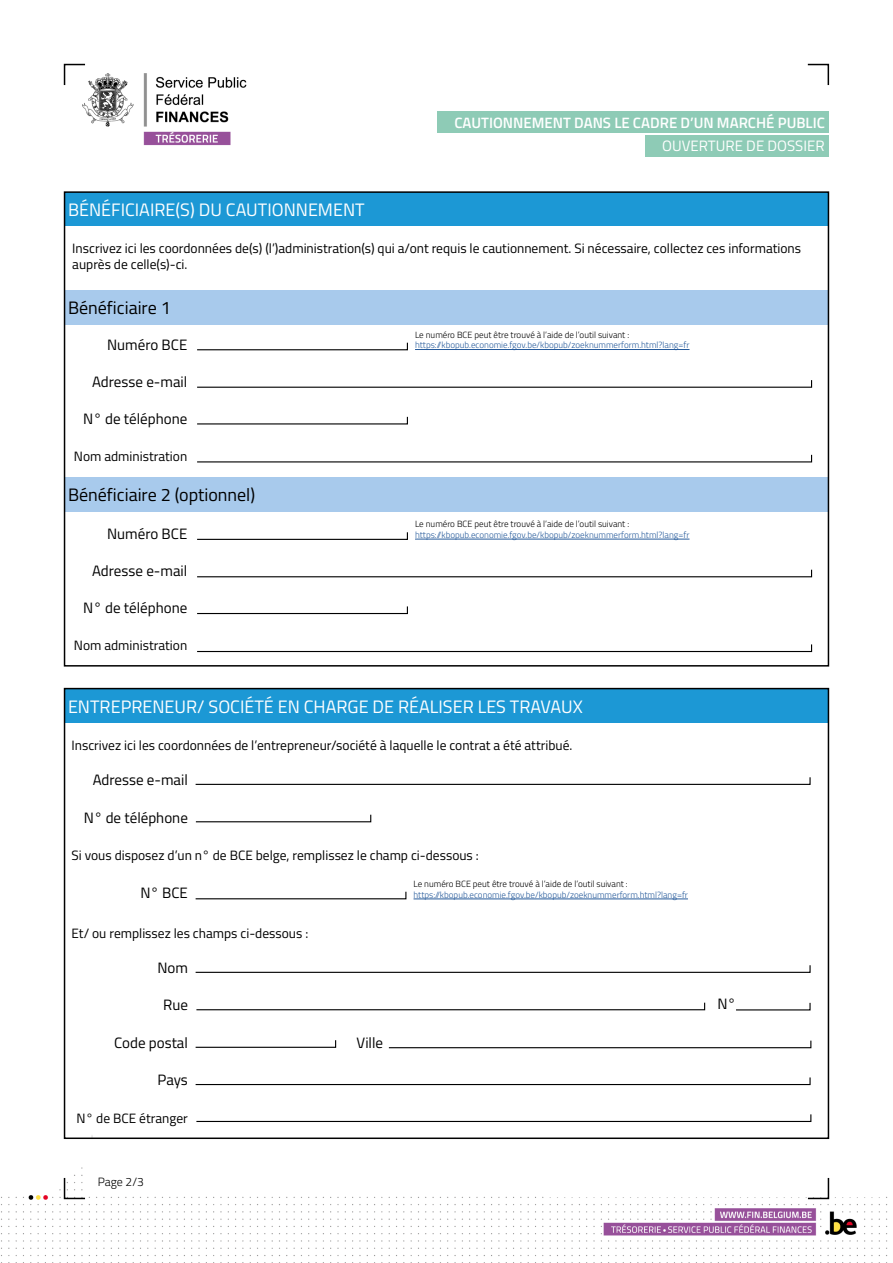
<style>
.page{position:relative;width:893px;height:1263px;background:#fff}
.page>*{position:absolute;margin:0;border:0;box-sizing:border-box;transform-origin:0 0}
.t1{font:18px "Titillium";color:#fff}
.t2{font:18px "Titillium";color:#000}
.t3{font:15px "Titillium";color:#000}
.t4{font:600 15px "Titillium";color:#fff}
.t5{font:15px "Titillium";color:#fff}
.t6{font:13.5px/16.2px "Titillium";color:#000}
.t7{font:300 12px "Titillium";color:#000}
.t8{font:300 9px/10.8px "Titillium";color:#275b9b}
.t9{font:300 9px "Titillium";color:#000}
.s1{color:#000}
</style>
<div class="page">
<img style="left:1px;top:73px;width:887px;height:1183px">
<svg style="left:63px;top:63px;width:24px;height:24px"></svg>
<svg style="left:63px;top:1176px;width:24px;height:24px"></svg>
<svg style="left:806px;top:1176px;width:24px;height:24px"></svg>
<div style="left:645px;top:135px;width:184px;height:21px;background:#8ecbb6"></div>
<div style="left:437px;top:112px;width:392px;height:21px;background:#8ecbb6"></div>
<svg style="left:194px;top:776px;width:617px;height:9px"></svg>
<hr style="left:414px;top:899px;width:274px;height:1px;background:#275b9b">
<div style="left:65px;top:689px;width:763px;height:34px;background:#1c98d5"></div>
<svg style="left:194px;top:964px;width:617px;height:9px"></svg>
<svg style="left:194px;top:1076px;width:617px;height:10px"></svg>
<svg style="left:195px;top:1113px;width:617px;height:9px"></svg>
<svg style="left:195px;top:1001px;width:511px;height:10px"></svg>
<svg style="left:388px;top:1039px;width:424px;height:10px"></svg>
<svg style="left:735px;top:1002px;width:76px;height:9px"></svg>
<svg style="left:194px;top:1039px;width:143px;height:9px"></svg>
<svg style="left:194px;top:890px;width:213px;height:10px"></svg>
<svg style="left:195px;top:813px;width:177px;height:10px"></svg>
<div style="left:64px;top:688px;width:765px;height:451px;border:2px solid #000"></div>
<div style="left:65px;top:477px;width:763px;height:34px;background:#a8caec"></div>
<hr style="left:415px;top:349px;width:274px;height:1px;background:#275b9b">
<svg style="left:196px;top:342px;width:212px;height:9px"></svg>
<div style="left:65px;top:290px;width:763px;height:34px;background:#a8caec"></div>
<div style="left:65px;top:192px;width:763px;height:33px;background:#1c98d5"></div>
<svg style="left:196px;top:379px;width:617px;height:9px"></svg>
<svg style="left:196px;top:416px;width:212px;height:9px"></svg>
<svg style="left:196px;top:454px;width:617px;height:9px"></svg>
<hr style="left:415px;top:539px;width:274px;height:1px;background:#275b9b">
<svg style="left:196px;top:531px;width:212px;height:9px"></svg>
<svg style="left:196px;top:569px;width:617px;height:9px"></svg>
<svg style="left:196px;top:605px;width:212px;height:10px"></svg>
<svg style="left:196px;top:643px;width:617px;height:10px"></svg>
<div style="left:64px;top:191px;width:765px;height:475px;border:2px solid #000"></div>
<svg style="left:806px;top:63px;width:24px;height:24px"></svg>
<p class="t4" style="left:454px;top:111px;width:372px">CAUTIONNEMENT DANS LE CADRE D’UN MARCHÉ PUBLIC</p>
<p class="t1" style="left:68px;top:196px;width:298px">BÉNÉFICIAIRE(S) DU CAUTIONNEMENT</p>
<p class="t5" style="left:662px;top:135px;width:164px">OUVERTURE DE DOSSIER</p>
<p class="t6" style="left:72px;top:239px;width:730px">Inscrivez ici les coordonnées de(s) (l’)administration(s) qui a/ont requis le cautionnement. Si nécessaire, collectez ces informations auprès de celle(s)-ci.</p>
<p class="t2" style="left:68px;top:294px;width:104px">Bénéficiaire 1</p>
<p class="t9" style="left:415px;top:328px;width:216px">Le numéro BCE peut être trouvé à l’aide de l’outil suivant :</p>
<p class="t3" style="left:107px;top:333px;width:82px">Numéro BCE</p>
<p class="t8" style="left:415px;top:339px;width:276px">https://kbopub.economie.fgov.be/kbopub/zoeknummerform.html?lang=fr</p>
<p class="t3" style="left:92px;top:370px;width:97px">Adresse e-mail</p>
<p class="t3" style="left:83px;top:407px;width:106px">N° de téléphone</p>
<p class="t6" style="left:74px;top:447px;width:115px">Nom administration</p>
<p class="t2" style="left:68px;top:482px;width:189px">Bénéficiaire 2 (optionnel)</p>
<p class="t9" style="left:415px;top:517px;width:216px">Le numéro BCE peut être trouvé à l’aide de l’outil suivant :</p>
<p class="t3" style="left:107px;top:523px;width:82px">Numéro BCE</p>
<p class="t8" style="left:415px;top:529px;width:276px">https://kbopub.economie.fgov.be/kbopub/zoeknummerform.html?lang=fr</p>
<p class="t3" style="left:92px;top:560px;width:97px">Adresse e-mail</p>
<p class="t3" style="left:83px;top:597px;width:106px">N° de téléphone</p>
<p class="t6" style="left:74px;top:637px;width:115px">Nom administration</p>
<p class="t1" style="left:68px;top:693px;width:516px">ENTREPRENEUR/ SOCIÉTÉ EN CHARGE DE RÉALISER LES TRAVAUX</p>
<p class="t6" style="left:72px;top:736px;width:502px">Inscrivez ici les coordonnées de l’entrepreneur/société à laquelle le contrat a été attribué.</p>
<p class="t3" style="left:93px;top:769px;width:97px">Adresse e-mail</p>
<p class="t3" style="left:84px;top:807px;width:106px">N° de téléphone</p>
<p class="t6" style="left:72px;top:847px;width:409px">Si vous disposez d’un n° de BCE belge, remplissez le champ ci-dessous :</p>
<p class="t3" style="left:140px;top:882px;width:49px">N° BCE</p>
<p class="t6" style="left:72px;top:925px;width:238px">Et/ ou remplissez les champs ci-dessous :</p>
<p class="t3" style="left:157px;top:957px;width:32px">Nom</p>
<p class="t3" style="left:163px;top:994px;width:26px">Rue</p>
<p class="t3" style="left:114px;top:1032px;width:75px">Code postal</p>
<p class="t3" style="left:158px;top:1069px;width:32px">Pays</p>
<p class="t6" style="left:77px;top:1109px;width:113px">N° de BCE étranger</p>
<p class="t7" style="left:98px;top:1173px;width:48px">Page 2/3</p>
<p class="t8" style="left:414px;top:878px;width:276px"><span class="s1">Le numéro BCE peut être trouvé à l’aide de l’outil suivant : </span>https://kbopub.economie.fgov.be/kbopub/zoeknummerform.html?lang=fr</p>
<p class="t3" style="left:357px;top:1032px;width:28px">Ville</p>
<p class="t3" style="left:717px;top:993px;width:20px">N°</p>
</div>
